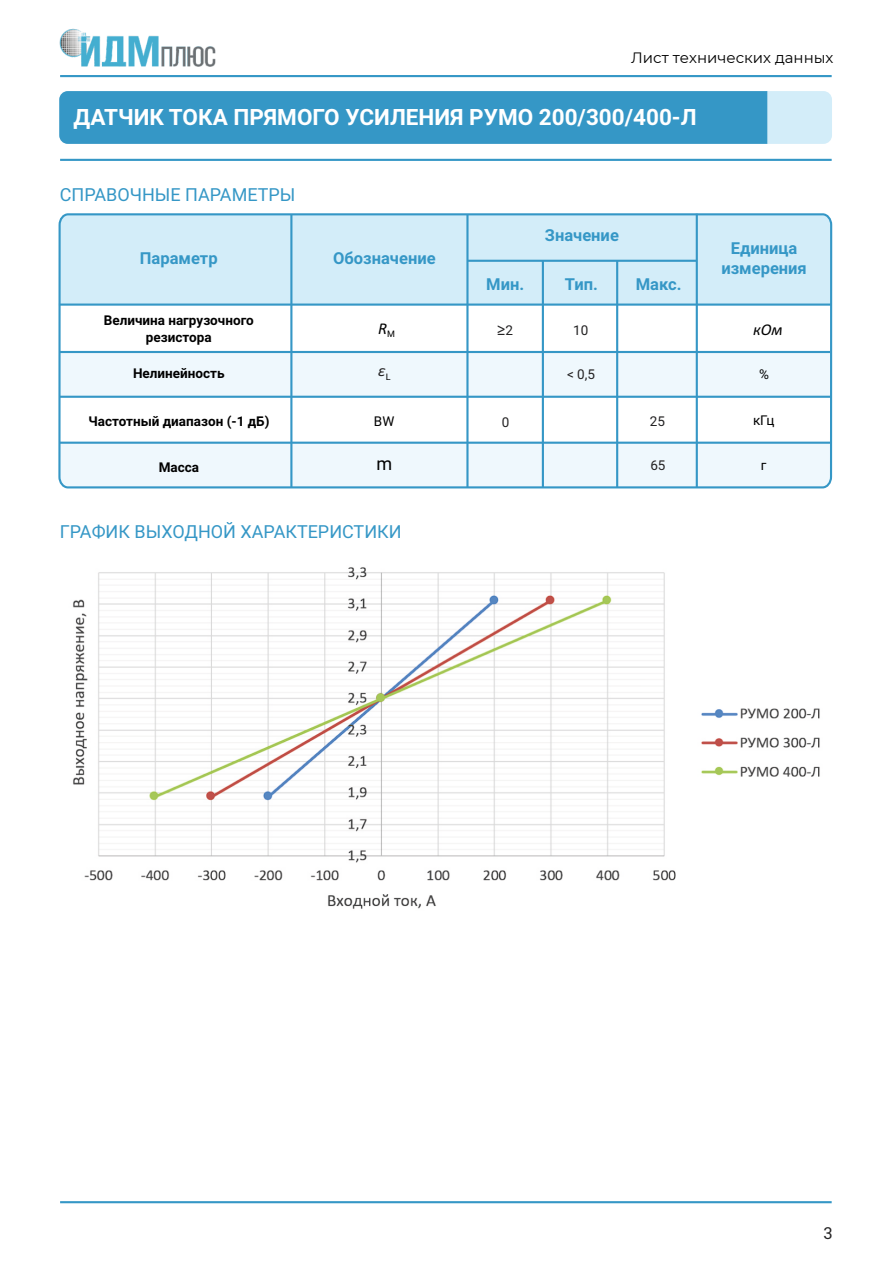
<style>
.page{position:relative;width:893px;height:1263px;background:#fff}
.page>*{position:absolute;margin:0;border:0;box-sizing:border-box;transform-origin:0 0}
.t1{font:700 22.5px "Roboto";color:#fff}
.t2{font:18px "Roboto";color:#3597c6}
.t3{font:18px "Roboto";color:#000}
.t4{font:700 16.5px/19.8px "Roboto";color:#3597c6;text-align:center}
.t5{font:italic 16.5px "Calibri";color:#000}
.t6{font:italic 16.5px "Calibri";color:#232223}
.t7{font:16.5px "Calibri";color:#232223}
.t8{font:16.5px "Roboto";color:#232223}
.t9{font:15px "Montserrat";color:#000}
.t10{font:700 13.5px/16.2px "Roboto";color:#000;text-align:center}
.t11{font:13.5px "Roboto";color:#232223}
.t12{font:13.5px "Roboto";color:#000}
.s1{font-family:"Roboto";font-size:13.5px}
</style>
<div class="page">
<hr style="left:60px;top:75px;width:772px;height:2px;background:#3597c6">
<hr style="left:60px;top:159px;width:772px;height:2px;background:#3597c6">
<hr style="left:60px;top:1201px;width:772px;height:2px;background:#3597c6">
<svg style="left:59px;top:91px;width:773px;height:53px;background:#439eca"></svg>
<img style="left:59px;top:29px;width:157px;height:38px">
<svg style="left:58px;top:213px;width:775px;height:276px"></svg>
<hr style="left:59px;top:351px;width:232px;height:2px;background:#3597c6">
<hr style="left:696px;top:214px;width:2px;height:273px;background:#3597c6">
<hr style="left:466px;top:214px;width:3px;height:273px;background:#3597c6">
<hr style="left:290px;top:214px;width:2px;height:273px;background:#3597c6">
<hr style="left:59px;top:442px;width:772px;height:2px;background:#3597c6">
<hr style="left:60px;top:396px;width:771px;height:2px;background:#3597c6">
<hr style="left:616px;top:261px;width:2px;height:44px;background:#3597c6">
<hr style="left:542px;top:261px;width:2px;height:44px;background:#3597c6">
<hr style="left:542px;top:305px;width:2px;height:182px;background:#3597c6">
<hr style="left:616px;top:305px;width:2px;height:182px;background:#3597c6">
<img style="left:73px;top:567px;width:747px;height:342px">
<p class="t9" style="left:631px;top:48px;width:204px">Лист технических данных</p>
<h1 class="t1" style="left:73px;top:108px;width:625px">ДАТЧИК ТОКА ПРЯМОГО УСИЛЕНИЯ РУМО 200/300/400-Л</h1>
<h2 class="t2" style="left:60px;top:188px;width:237px">СПРАВОЧНЫЕ ПАРАМЕТРЫ</h2>
<p class="t4" style="left:140px;top:250px;width:79px">Параметр</p>
<p class="t4" style="left:333px;top:250px;width:104px">Обозначение</p>
<p class="t4" style="left:545px;top:227px;width:76px">Значение</p>
<p class="t4" style="left:486px;top:276px;width:39px">Мин.</p>
<p class="t4" style="left:565px;top:276px;width:35px">Тип.</p>
<p class="t4" style="left:636px;top:276px;width:47px">Макс.</p>
<p class="t4" style="left:721px;top:240px;width:87px">Единица измерения</p>
<p class="t10" style="left:104px;top:314px;width:151px">Величина нагрузочного резистора</p>
<p class="t5" style="left:378px;top:321px;width:18px">R<sub>M</sub></p>
<p class="t5" style="left:753px;top:323px;width:31px">кОм</p>
<p class="t7" style="left:497px;top:323px;width:17px">≥<span class="s1">2</span></p>
<p class="t11" style="left:573px;top:325px;width:17px">10</p>
<p class="t10" style="left:133px;top:366px;width:93px">Нелинейность</p>
<p class="t6" style="left:378px;top:364px;width:14px">ε<sub>L</sub></p>
<p class="t12" style="left:759px;top:369px;width:11px">%</p>
<p class="t10" style="left:88px;top:415px;width:183px">Частотный диапазон (-1 дБ)</p>
<p class="t11" style="left:567px;top:369px;width:30px">&lt; 0,5</p>
<p class="t12" style="left:374px;top:416px;width:22px">BW</p>
<p class="t11" style="left:502px;top:417px;width:9px">0</p>
<p class="t12" style="left:753px;top:415px;width:23px">кГц</p>
<p class="t11" style="left:650px;top:416px;width:17px">25</p>
<p class="t10" style="left:159px;top:460px;width:42px">Масса</p>
<h2 class="t3" style="left:377px;top:457px;width:17px">m</h2>
<p class="t11" style="left:650px;top:460px;width:17px">65</p>
<p class="t12" style="left:761px;top:460px;width:7px">г</p>
<h2 class="t2" style="left:60px;top:524px;width:343px">ГРАФИК ВЫХОДНОЙ ХАРАКТЕРИСТИКИ</h2>
<p class="t8" style="left:823px;top:1226px;width:11px">3</p>
</div>
